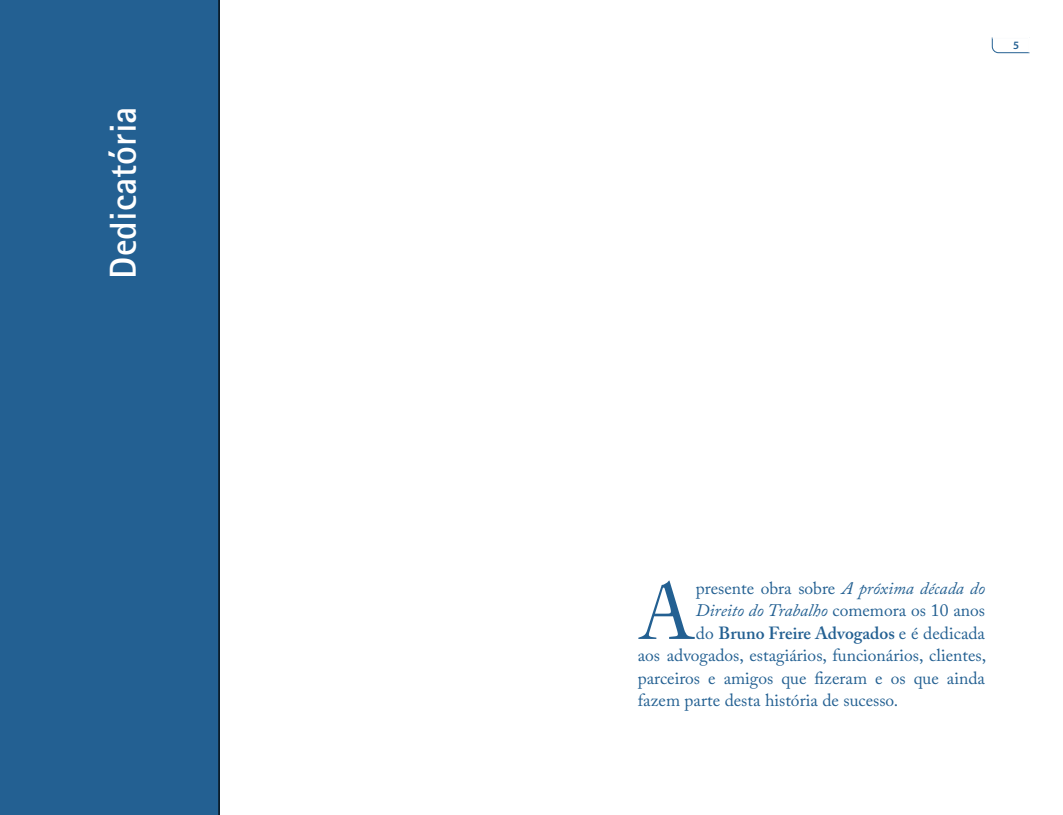
<style>
.page{position:relative;width:1063px;height:815px;background:#fff}
.page>*{position:absolute;margin:0;border:0;box-sizing:border-box;transform-origin:0 0}
.t1{font:87.38px "Caslon Old Face BT";color:#236092}
.t2{font:700 37.5px "Rotis Sans Serif";color:#fff}
.t3{font:17.5px "Adobe Caslon Pro";color:#236092}
.t4{font:italic 17.5px "Adobe Caslon Pro";color:#236092}
.t5{font:600 17.5px "Adobe Caslon Pro";color:#236092}
.t6{font:600 11.25px "Myriad Pro";color:#236092}
.s1{font-style:italic}
.s2{font-style:normal}
.s3{font-weight:400}
</style>
<div class="page">
<svg style="left:992px;top:37px;width:38px;height:16px"></svg>
<div style="left:0;top:0;width:220px;height:815px;background:#236092"></div>
<h2 class="t2" style="left:100px;top:278px;width:174px;rotate:-90deg">Dedicatória</h2>
<p class="t6" style="left:1013px;top:38px;width:8px">5</p>
<h1 class="t1" style="left:638px;top:558px;width:60px">A</h1>
<p class="t3" style="left:696px;top:578px;width:291px">presente obra sobre <span class="s1">A próxima década do</span></p>
<p class="t4" style="left:696px;top:600px;width:291px">Direito do Trabalho <span class="s2">comemora os 10 anos</span></p>
<p class="t5" style="left:696px;top:623px;width:291px"><span class="s3">do</span> Bruno Freire Advogados <span class="s3">e é dedicada</span></p>
<p class="t3" style="left:638px;top:645px;width:350px">aos advogados, estagiários, funcionários, clientes,</p>
<p class="t3" style="left:638px;top:668px;width:349px">parceiros e amigos que fizeram e os que ainda</p>
<p class="t3" style="left:638px;top:690px;width:262px">fazem parte desta história de sucesso.</p>
</div>
